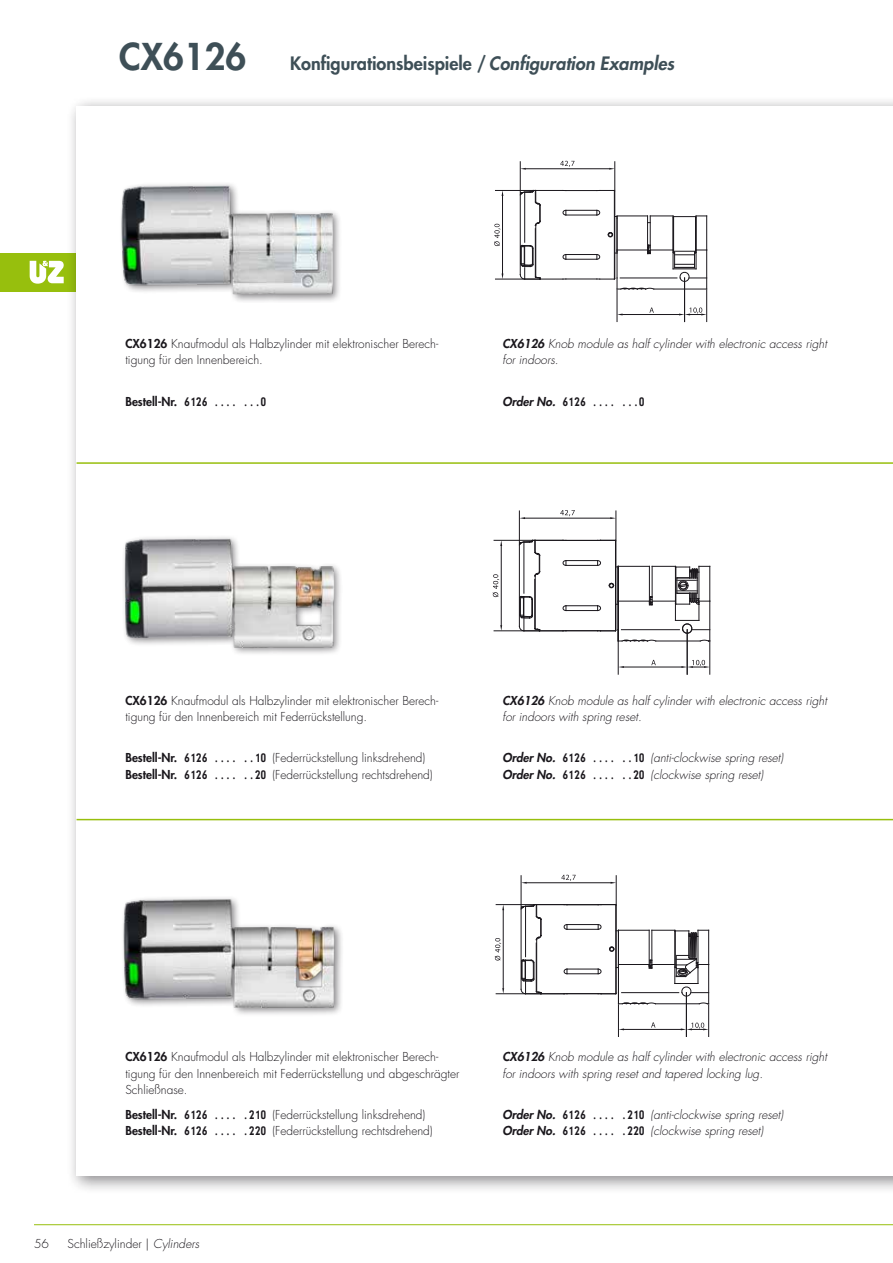
<style>
.page{position:relative;width:893px;height:1263px;background:#fff}
.page>*{position:absolute;margin:0;border:0;box-sizing:border-box;transform-origin:0 0}
.t1{font:800 18px "Futura Std";color:#3e4f57}
.t2{font:300 12px/16.5px "Futura Std";color:#1a171c}
.t3{font:italic 300 12px/16.5px "Futura Std";color:#1a171c}
.t4{font:12px "Monofonto";color:#1a171c}
.s1{font-size:36px}
.s2{font-style:italic}
.s3{font-weight:800}
.s4{font-family:"Futura Std";font-weight:800}
.s5{font-family:"Futura Std";font-weight:800;font-style:italic}
.s6{font-family:"Monofonto";font-weight:400}
.s7{font-family:"Monofonto";font-weight:400;font-style:normal}
</style>
<div class="page">
<div style="left:0;top:253px;width:77px;height:38px;background:#97bf0d"></div>
<svg style="left:30px;top:261px;width:34px;height:23px"></svg>
<hr style="left:34px;top:1224px;width:859px;height:1px;background:#97bf0d">
<div style="left:67px;top:96px;width:826px;height:1098px;background:#1a171c;opacity:.5"></div>
<div style="left:77px;top:106px;width:816px;height:1069px;background:#fff"></div>
<hr style="left:77px;top:462px;width:816px;height:2px;background:#97bf0d">
<hr style="left:77px;top:819px;width:816px;height:1px;background:#97bf0d">
<div style="left:119px;top:182px;width:223px;height:122px;background:#1a171c;opacity:.5"></div>
<img style="left:120px;top:184px;width:216px;height:112px">
<div style="left:120px;top:895px;width:224px;height:122px;background:#1a171c;opacity:.5"></div>
<img style="left:122px;top:897px;width:216px;height:113px">
<div style="left:121px;top:535px;width:222px;height:122px;background:#1a171c;opacity:.5"></div>
<img style="left:123px;top:537px;width:213px;height:113px">
<hr style="left:706px;top:216px;width:1px;height:34px;background:#1a171c">
<hr style="left:617px;top:216px;width:31px;height:1px;background:#1a171c">
<hr style="left:647px;top:216px;width:1px;height:34px;background:#1a171c">
<hr style="left:650px;top:216px;width:1px;height:34px;background:#1a171c">
<hr style="left:673px;top:217px;width:1px;height:36px;background:#1a171c">
<hr style="left:695px;top:217px;width:1px;height:36px;background:#1a171c">
<hr style="left:696px;top:217px;width:1px;height:35px;background:#1a171c">
<hr style="left:566px;top:215px;width:31px;height:1px;background:#1a171c">
<hr style="left:566px;top:210px;width:31px;height:1px;background:#1a171c">
<svg style="left:596px;top:210px;width:4px;height:6px"></svg>
<hr style="left:566px;top:259px;width:31px;height:1px;background:#1a171c">
<hr style="left:566px;top:254px;width:31px;height:1px;background:#1a171c">
<hr style="left:566px;top:279px;width:31px;height:1px;background:#1a171c">
<hr style="left:566px;top:190px;width:31px;height:1px;background:#1a171c">
<hr style="left:535px;top:225px;width:1px;height:52px;background:#1a171c">
<hr style="left:614px;top:191px;width:1px;height:88px;background:#1a171c">
<hr style="left:524px;top:193px;width:1px;height:49px;background:#1a171c">
<hr style="left:520px;top:195px;width:1px;height:80px;background:#1a171c">
<svg style="left:519px;top:245px;width:48px;height:35px"></svg>
<svg style="left:520px;top:190px;width:47px;height:36px"></svg>
<svg style="left:648px;top:216px;width:59px;height:7px"></svg>
<hr style="left:617px;top:216px;width:1px;height:37px;background:#1a171c">
<svg style="left:596px;top:245px;width:111px;height:45px"></svg>
<svg style="left:607px;top:232px;width:6px;height:6px"></svg>
<hr style="left:495px;top:190px;width:40px;height:1px;background:#1a171c">
<hr style="left:495px;top:279px;width:44px;height:1px;background:#1a171c">
<hr style="left:502px;top:196px;width:1px;height:78px;background:#1a171c">
<svg style="left:494px;top:224px;width:6px;height:22px"></svg>
<hr style="left:520px;top:162px;width:1px;height:32px;background:#1a171c">
<hr style="left:526px;top:168px;width:83px;height:1px;background:#1a171c">
<svg style="left:596px;top:162px;width:19px;height:29px"></svg>
<svg style="left:560px;top:161px;width:14px;height:6px"></svg>
<hr style="left:617px;top:290px;width:1px;height:32px;background:#1a171c">
<hr style="left:623px;top:314px;width:56px;height:1px;background:#1a171c">
<svg style="left:649px;top:307px;width:5px;height:6px"></svg>
<hr style="left:684px;top:278px;width:1px;height:44px;background:#1a171c">
<hr style="left:706px;top:290px;width:1px;height:32px;background:#1a171c">
<svg style="left:679px;top:307px;width:28px;height:8px"></svg>
<hr style="left:535px;top:576px;width:1px;height:53px;background:#1a171c">
<hr style="left:615px;top:540px;width:1px;height:91px;background:#1a171c">
<hr style="left:616px;top:541px;width:1px;height:89px;background:#1a171c">
<hr style="left:534px;top:579px;width:1px;height:48px;background:#1a171c">
<hr style="left:524px;top:543px;width:1px;height:50px;background:#1a171c">
<hr style="left:519px;top:545px;width:1px;height:81px;background:#1a171c">
<hr style="left:494px;top:540px;width:40px;height:1px;background:#1a171c">
<hr style="left:494px;top:630px;width:45px;height:1px;background:#1a171c">
<hr style="left:501px;top:546px;width:1px;height:79px;background:#1a171c">
<svg style="left:493px;top:574px;width:6px;height:23px"></svg>
<hr style="left:519px;top:511px;width:1px;height:33px;background:#1a171c">
<hr style="left:525px;top:518px;width:85px;height:1px;background:#1a171c">
<svg style="left:519px;top:517px;width:6px;height:2px"></svg>
<svg style="left:560px;top:510px;width:15px;height:6px"></svg>
<hr style="left:618px;top:642px;width:1px;height:32px;background:#1a171c">
<hr style="left:624px;top:667px;width:57px;height:1px;background:#1a171c">
<svg style="left:618px;top:666px;width:6px;height:2px"></svg>
<svg style="left:651px;top:660px;width:5px;height:5px"></svg>
<hr style="left:709px;top:642px;width:1px;height:32px;background:#1a171c">
<hr style="left:687px;top:630px;width:1px;height:44px;background:#1a171c">
<svg style="left:681px;top:660px;width:29px;height:8px"></svg>
<hr style="left:566px;top:565px;width:32px;height:1px;background:#1a171c">
<hr style="left:566px;top:560px;width:32px;height:1px;background:#1a171c">
<hr style="left:566px;top:610px;width:32px;height:1px;background:#1a171c">
<hr style="left:566px;top:605px;width:32px;height:1px;background:#1a171c">
<hr style="left:566px;top:630px;width:32px;height:1px;background:#1a171c">
<hr style="left:566px;top:540px;width:32px;height:1px;background:#1a171c">
<svg style="left:597px;top:560px;width:113px;height:82px"></svg>
<svg style="left:519px;top:596px;width:48px;height:36px"></svg>
<svg style="left:597px;top:511px;width:20px;height:30px"></svg>
<svg style="left:519px;top:540px;width:48px;height:37px"></svg>
<hr style="left:536px;top:939px;width:1px;height:53px;background:#1a171c">
<hr style="left:615px;top:904px;width:1px;height:90px;background:#1a171c">
<hr style="left:616px;top:905px;width:1px;height:88px;background:#1a171c">
<hr style="left:525px;top:907px;width:1px;height:50px;background:#1a171c">
<hr style="left:521px;top:909px;width:1px;height:80px;background:#1a171c">
<hr style="left:496px;top:904px;width:40px;height:1px;background:#1a171c">
<hr style="left:496px;top:993px;width:44px;height:1px;background:#1a171c">
<hr style="left:503px;top:910px;width:1px;height:78px;background:#1a171c">
<svg style="left:502px;top:904px;width:2px;height:6px"></svg>
<svg style="left:495px;top:938px;width:6px;height:22px"></svg>
<hr style="left:521px;top:876px;width:1px;height:32px;background:#1a171c">
<hr style="left:527px;top:882px;width:84px;height:1px;background:#1a171c">
<svg style="left:561px;top:875px;width:15px;height:6px"></svg>
<hr style="left:618px;top:1005px;width:1px;height:31px;background:#1a171c">
<hr style="left:624px;top:1029px;width:57px;height:1px;background:#1a171c">
<svg style="left:651px;top:1022px;width:4px;height:6px"></svg>
<hr style="left:708px;top:1005px;width:1px;height:31px;background:#1a171c">
<hr style="left:686px;top:993px;width:1px;height:43px;background:#1a171c">
<svg style="left:681px;top:1022px;width:28px;height:8px"></svg>
<hr style="left:567px;top:929px;width:31px;height:1px;background:#1a171c">
<hr style="left:567px;top:924px;width:31px;height:1px;background:#1a171c">
<hr style="left:567px;top:973px;width:31px;height:1px;background:#1a171c">
<hr style="left:567px;top:969px;width:31px;height:1px;background:#1a171c">
<hr style="left:567px;top:993px;width:31px;height:1px;background:#1a171c">
<hr style="left:567px;top:904px;width:31px;height:1px;background:#1a171c">
<svg style="left:597px;top:924px;width:112px;height:80px"></svg>
<svg style="left:520px;top:959px;width:48px;height:36px"></svg>
<svg style="left:597px;top:876px;width:20px;height:29px"></svg>
<svg style="left:521px;top:904px;width:47px;height:36px"></svg>
<h1 class="t1" style="left:119px;top:52px;width:556px"><span class="s1">CX6126</span> Konfigurationsbeispiele /<span class="s2">Configuration Examples</span></h1>
<p class="t2" style="left:125px;top:336px;width:314px"><span class="s3">CX6126</span> Knaufmodul als Halbzylinder mit elektronischer Berech&shy;tigung für den Innenbereich.</p>
<p class="t4" style="left:125px;top:394px;width:143px"><span class="s4">Bestell-Nr.</span> 6126 .... ...0</p>
<p class="t3" style="left:502px;top:336px;width:326px"><span class="s3">CX6126</span> Knob module as half cylinder with electronic access right for indoors.</p>
<p class="t4" style="left:502px;top:394px;width:144px"><span class="s5">Order No.</span> 6126 .... ...0</p>
<p class="t2" style="left:125px;top:692px;width:314px"><span class="s3">CX6126</span> Knaufmodul als Halbzylinder mit elektronischer Berech&shy;tigung für den Innenbereich mit Federrückstellung.</p>
<p class="t2" style="left:125px;top:750px;width:309px"><span class="s3">Bestell-Nr.</span> <span class="s6">6126 .... ..10</span> (Federrückstellung linksdrehend)<br><span class="s3">Bestell-Nr.</span> <span class="s6">6126 .... ..20</span> (Federrückstellung rechtsdrehend)</p>
<p class="t3" style="left:502px;top:692px;width:326px"><span class="s3">CX6126</span> Knob module as half cylinder with electronic access right for indoors with spring reset.</p>
<p class="t3" style="left:502px;top:750px;width:282px"><span class="s3">Order No.</span> <span class="s7">6126 .... ..10</span> (anti-clockwise spring reset)<br><span class="s3">Order No.</span> <span class="s7">6126 .... ..20</span> (clockwise spring reset)</p>
<p class="t2" style="left:125px;top:1049px;width:336px"><span class="s3">CX6126</span> Knaufmodul als Halbzylinder mit elektronischer Berech&shy;tigung für den Innenbereich mit Federrückstellung und abgeschrägter<br>Schließnase.</p>
<p class="t2" style="left:125px;top:1106px;width:309px"><span class="s3">Bestell-Nr.</span> <span class="s6">6126 .... .210</span> (Federrückstellung linksdrehend)<br><span class="s3">Bestell-Nr.</span> <span class="s6">6126 .... .220</span> (Federrückstellung rechtsdrehend)</p>
<p class="t2" style="left:34px;top:1236px;width:16px">56</p>
<p class="t2" style="left:67px;top:1236px;width:133px">Schließzylinder | <span class="s2">Cylinders</span></p>
<p class="t3" style="left:502px;top:1049px;width:326px"><span class="s3">CX6126</span> Knob module as half cylinder with electronic access right for indoors with spring reset and tapered locking lug.</p>
<p class="t3" style="left:502px;top:1106px;width:282px"><span class="s3">Order No.</span> <span class="s7">6126 .... .210</span> (anti-clockwise spring reset)<br><span class="s3">Order No.</span> <span class="s7">6126 .... .220</span> (clockwise spring reset)</p>
</div>
